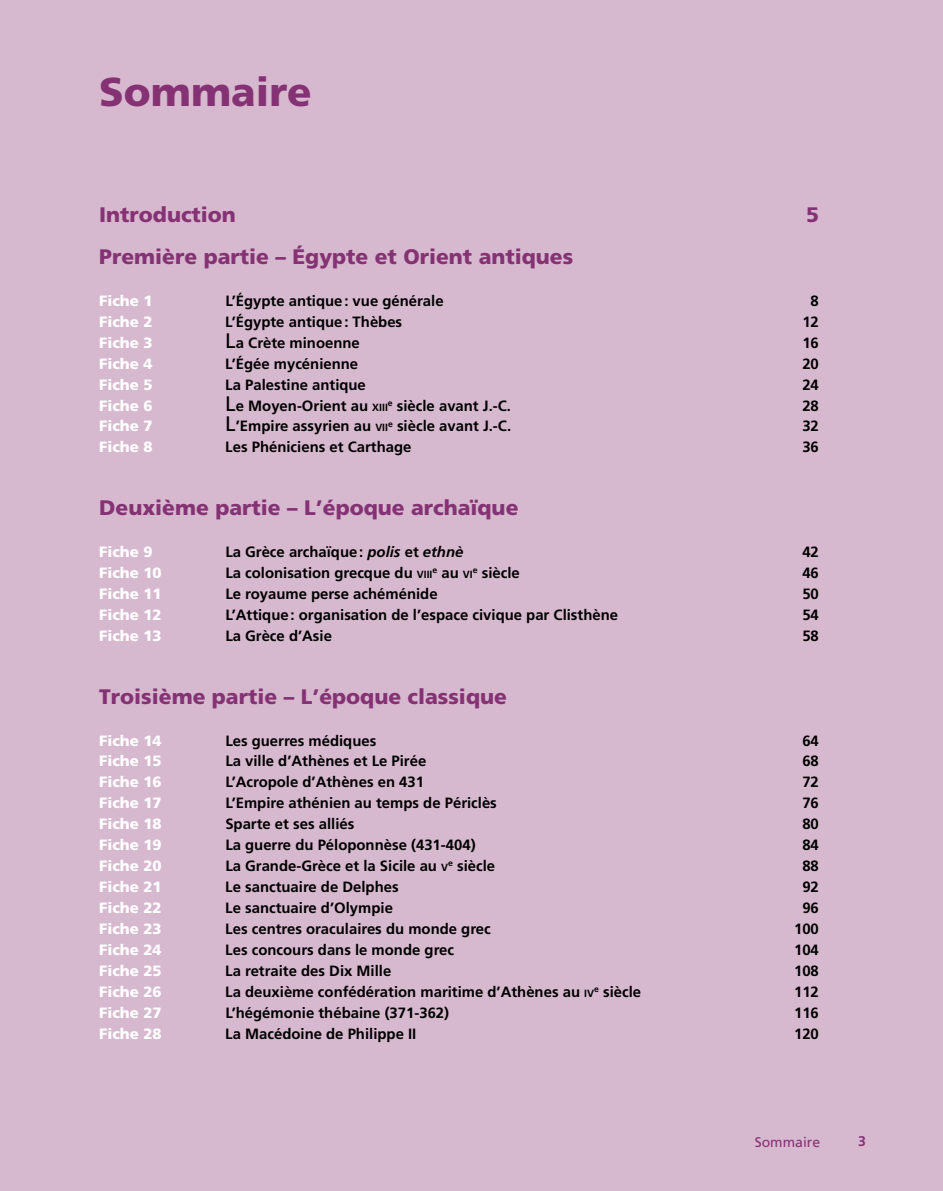
<style>
.page{position:relative;width:943px;height:1191px;background:#d7b9cf}
.page>*{position:absolute;margin:0;border:0;box-sizing:border-box;transform-origin:0 0}
.t1{font:900 40.25px "Frutiger";color:#853274}
.t2{font:900 21px "Frutiger";color:#853274}
.t3{font:700 14.88px "Frutiger";color:#000}
.t4{font:900 14.88px "Frutiger";color:#fff}
.t5{font:14px "Frutiger";color:#853274}
.t6{font:700 14px "Frutiger";color:#853274}
.s1{font-weight:400;font-size:21px}
.s2{font-size:10.33px}
.s3{font-style:italic}
</style>
<div class="page">
<h1 class="t1" style="left:99px;top:67px;width:214px">Sommaire</h1>
<h2 class="t2" style="left:99px;top:202px;width:138px">Introduction</h2>
<h2 class="t2" style="left:806px;top:202px;width:14px">5</h2>
<h2 class="t2" style="left:99px;top:244px;width:475px">Première partie – Égypte et Orient antiques</h2>
<p class="t4" style="left:99px;top:292px;width:55px">Fiche 1</p>
<p class="t3" style="left:225px;top:292px;width:220px">L’Égypte antique: vue générale</p>
<p class="t3" style="left:810px;top:292px;width:10px">8</p>
<p class="t4" style="left:99px;top:312px;width:55px">Fiche 2</p>
<p class="t3" style="left:225px;top:313px;width:178px">L’Égypte antique: Thèbes</p>
<p class="t3" style="left:802px;top:313px;width:18px">12</p>
<p class="t4" style="left:99px;top:333px;width:55px">Fiche 3</p>
<p class="t3" style="left:225px;top:334px;width:136px"><span class="s1">L</span>a Crète minoenne</p>
<p class="t3" style="left:802px;top:334px;width:18px">16</p>
<p class="t4" style="left:99px;top:354px;width:55px">Fiche 4</p>
<p class="t3" style="left:225px;top:355px;width:134px">L’Égée mycénienne</p>
<p class="t3" style="left:802px;top:355px;width:18px">20</p>
<p class="t4" style="left:99px;top:375px;width:55px">Fiche 5</p>
<p class="t3" style="left:225px;top:376px;width:142px">La Palestine antique</p>
<p class="t3" style="left:802px;top:376px;width:18px">24</p>
<p class="t4" style="left:99px;top:396px;width:55px">Fiche 6</p>
<p class="t3" style="left:225px;top:396px;width:287px"><span class="s1">L</span>e Moyen-Orient au <span class="s2">XIII</span><sup>e</sup> siècle avant J.-C.</p>
<p class="t3" style="left:802px;top:396px;width:18px">28</p>
<p class="t4" style="left:99px;top:417px;width:55px">Fiche 7</p>
<p class="t3" style="left:225px;top:417px;width:287px"><span class="s1">L</span>’Empire assyrien au <span class="s2">VII</span><sup>e</sup> siècle avant J.-C.</p>
<p class="t3" style="left:802px;top:417px;width:18px">32</p>
<p class="t4" style="left:99px;top:438px;width:55px">Fiche 8</p>
<p class="t3" style="left:225px;top:438px;width:187px">Les Phéniciens et Carthage</p>
<p class="t3" style="left:802px;top:438px;width:18px">36</p>
<h2 class="t2" style="left:99px;top:495px;width:421px">Deuxième partie – L’époque archaïque</h2>
<p class="t4" style="left:99px;top:543px;width:55px">Fiche 9</p>
<p class="t3" style="left:225px;top:543px;width:239px">La Grèce archaïque: <span class="s3">polis</span> et <span class="s3">ethnè</span></p>
<p class="t3" style="left:802px;top:543px;width:18px">42</p>
<p class="t4" style="left:99px;top:564px;width:64px">Fiche 10</p>
<p class="t3" style="left:225px;top:564px;width:296px">La colonisation grecque du <span class="s2">VIII</span><sup>e</sup> au <span class="s2">VI</span><sup>e</sup> siècle</p>
<p class="t3" style="left:802px;top:564px;width:18px">46</p>
<p class="t4" style="left:99px;top:585px;width:64px">Fiche 11</p>
<p class="t3" style="left:225px;top:585px;width:214px">Le royaume perse achéménide</p>
<p class="t3" style="left:802px;top:585px;width:18px">50</p>
<p class="t4" style="left:99px;top:605px;width:64px">Fiche 12</p>
<p class="t3" style="left:225px;top:606px;width:394px">L’Attique: organisation de l’espace civique par Clisthène</p>
<p class="t3" style="left:802px;top:606px;width:18px">54</p>
<p class="t4" style="left:99px;top:626px;width:64px">Fiche 13</p>
<p class="t3" style="left:225px;top:627px;width:108px">La Grèce d’Asie</p>
<p class="t3" style="left:802px;top:627px;width:18px">58</p>
<h2 class="t2" style="left:99px;top:683px;width:409px">Troisième partie – L’époque classique</h2>
<p class="t4" style="left:99px;top:731px;width:64px">Fiche 14</p>
<p class="t3" style="left:225px;top:731px;width:152px">Les guerres médiques</p>
<p class="t3" style="left:802px;top:731px;width:18px">64</p>
<p class="t4" style="left:99px;top:752px;width:64px">Fiche 15</p>
<p class="t3" style="left:225px;top:752px;width:202px">La ville d’Athènes et Le Pirée</p>
<p class="t3" style="left:802px;top:752px;width:18px">68</p>
<p class="t4" style="left:99px;top:773px;width:64px">Fiche 16</p>
<p class="t3" style="left:225px;top:773px;width:200px">L’Acropole d’Athènes en 431</p>
<p class="t3" style="left:802px;top:773px;width:18px">72</p>
<p class="t4" style="left:99px;top:794px;width:64px">Fiche 17</p>
<p class="t3" style="left:225px;top:794px;width:273px">L’Empire athénien au temps de Périclès</p>
<p class="t3" style="left:802px;top:794px;width:18px">76</p>
<p class="t4" style="left:99px;top:815px;width:64px">Fiche 18</p>
<p class="t3" style="left:225px;top:815px;width:130px">Sparte et ses alliés</p>
<p class="t3" style="left:802px;top:815px;width:18px">80</p>
<p class="t4" style="left:99px;top:836px;width:64px">Fiche 19</p>
<p class="t3" style="left:225px;top:836px;width:252px">La guerre du Péloponnèse (431-404)</p>
<p class="t3" style="left:802px;top:836px;width:18px">84</p>
<p class="t4" style="left:99px;top:857px;width:64px">Fiche 20</p>
<p class="t3" style="left:225px;top:857px;width:271px">La Grande-Grèce et la Sicile au <span class="s2">V</span><sup>e</sup> siècle</p>
<p class="t3" style="left:802px;top:857px;width:18px">88</p>
<p class="t4" style="left:99px;top:878px;width:64px">Fiche 21</p>
<p class="t3" style="left:225px;top:878px;width:175px">Le sanctuaire de Delphes</p>
<p class="t3" style="left:802px;top:878px;width:18px">92</p>
<p class="t4" style="left:99px;top:899px;width:64px">Fiche 22</p>
<p class="t3" style="left:225px;top:899px;width:169px">Le sanctuaire d’Olympie</p>
<p class="t3" style="left:802px;top:899px;width:18px">96</p>
<p class="t4" style="left:99px;top:919px;width:64px">Fiche 23</p>
<p class="t3" style="left:225px;top:920px;width:267px">Les centres oraculaires du monde grec</p>
<p class="t3" style="left:794px;top:920px;width:26px">100</p>
<p class="t4" style="left:99px;top:940px;width:64px">Fiche 24</p>
<p class="t3" style="left:225px;top:941px;width:230px">Les concours dans le monde grec</p>
<p class="t3" style="left:794px;top:941px;width:26px">104</p>
<p class="t4" style="left:99px;top:961px;width:64px">Fiche 25</p>
<p class="t3" style="left:225px;top:962px;width:167px">La retraite des Dix Mille</p>
<p class="t3" style="left:794px;top:962px;width:26px">108</p>
<p class="t4" style="left:99px;top:982px;width:64px">Fiche 26</p>
<p class="t3" style="left:225px;top:983px;width:417px">La deuxième confédération maritime d’Athènes au <span class="s2">IV</span><sup>e</sup> siècle</p>
<p class="t3" style="left:794px;top:983px;width:26px">112</p>
<p class="t4" style="left:99px;top:1003px;width:64px">Fiche 27</p>
<p class="t3" style="left:225px;top:1003px;width:225px">L’hégémonie thébaine (371-362)</p>
<p class="t3" style="left:794px;top:1003px;width:26px">116</p>
<p class="t4" style="left:99px;top:1024px;width:64px">Fiche 28</p>
<p class="t3" style="left:225px;top:1024px;width:192px">La Macédoine de Philippe II</p>
<p class="t3" style="left:794px;top:1024px;width:26px">120</p>
<p class="t5" style="left:754px;top:1133px;width:67px">Sommaire</p>
<p class="t6" style="left:858px;top:1133px;width:9px">3</p>
</div>
